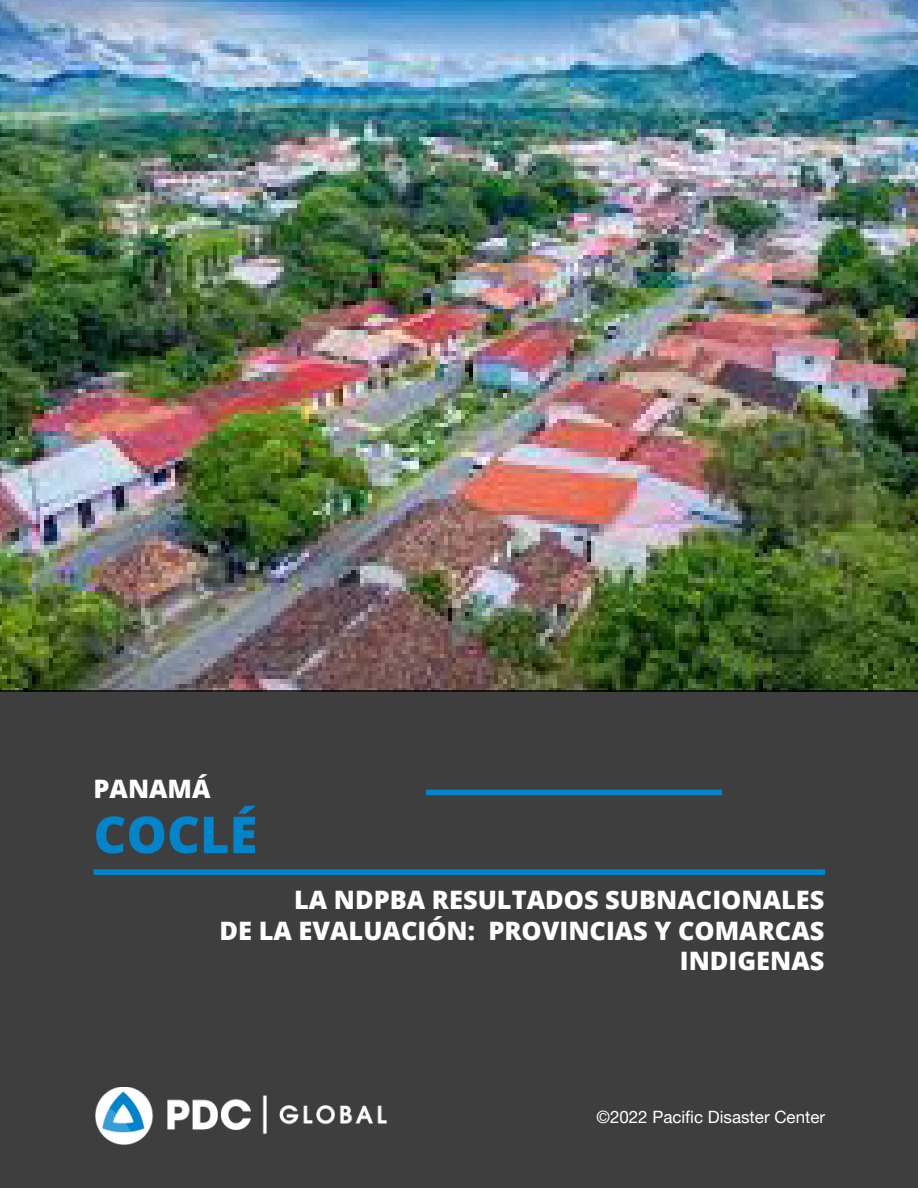
<style>
.page{position:relative;width:918px;height:1188px;background:#fff}
.page>*{position:absolute;margin:0;border:0;box-sizing:border-box;transform-origin:0 0}
.Page_Header_-_Blue{font:800 50.85px "Open Sans";color:#0084ca}
.Cover_Page_Header{font:800 25.35px/30.5px "Open Sans";color:#fff;text-align:right}
.Copyright_text_-_whi{font:16.95px "Helvetica Neue LT Pro";color:#fff}
</style>
<div class="page">
<img style="left:0;top:0;width:918px;height:690px">
<div style="left:0;top:690px;width:918px;height:498px;background:#3e3e3f"></div>
<div style="left:426px;top:790px;width:296px;height:5px;background:#0084ca"></div>
<div style="left:94px;top:869px;width:731px;height:6px;background:#0084ca"></div>
<img style="left:96px;top:1087px;width:290px;height:57px">
<p class="Cover_Page_Header" style="left:94px;top:772px;width:119px">PANAMÁ</p>
<p class="Page_Header_-_Blue" style="left:94px;top:796px;width:165px">COCLÉ</p>
<p class="Cover_Page_Header" style="left:294px;top:884px;width:532px">LA NDPBA RESULTADOS SUBNACIONALES</p>
<p class="Cover_Page_Header" style="left:220px;top:914px;width:606px">DE LA EVALUACIÓN: PROVINCIAS Y COMARCAS<br>INDIGENAS</p>
<p class="Copyright_text_-_whi" style="left:596px;top:1107px;width:230px">©2022 Pacific Disaster Center</p>
</div>
